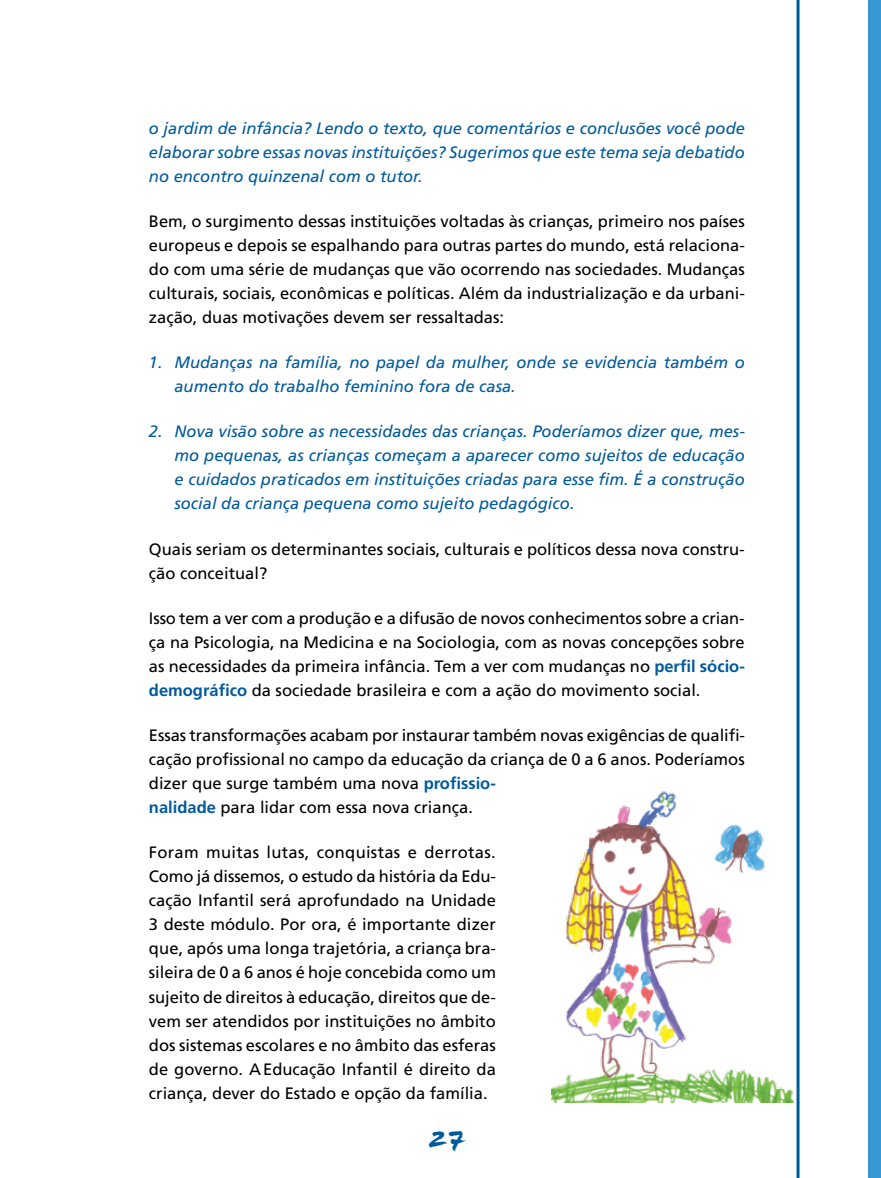
<style>
.page{position:relative;width:881px;height:1178px;background:#fff}
.page>*{position:absolute;margin:0;border:0;box-sizing:border-box;transform-origin:0 0}
.t1{font:27px "Flood";color:#005a9c}
.t2{font:16.5px/24px "Frutiger";color:#000;text-align:justify}
.t3{font:italic 16.5px/24px "Frutiger";color:#005a9c;text-align:justify}
.s1{font-weight:700;color:#005a9c}
</style>
<div class="page">
<div style="left:867px;top:0;width:13px;height:1178px;background:#3797d3"></div>
<hr style="left:796px;top:0;width:3px;height:1178px;background:#005a9c">
<img style="left:551px;top:791px;width:242px;height:312px">
<p class="t3" style="left:149px;top:116px;width:597px">o jardim de infância? Lendo o texto, que comentários e conclusões você pode elaborar sobre essas novas instituições? Sugerimos que este tema seja debatido no encontro quinzenal com o tutor.</p>
<p class="t2" style="left:149px;top:209px;width:597px">Bem, o surgimento dessas instituições voltadas às crianças, primeiro nos países europeus e depois se espalhando para outras partes do mundo, está relaciona&shy;do com uma série de mudanças que vão ocorrendo nas sociedades. Mudanças culturais, sociais, econômicas e políticas. Além da industrialização e da urbani&shy;zação, duas motivações devem ser ressaltadas:</p>
<p class="t3" style="left:174px;top:350px;width:571px;text-indent:-25px">1. Mudanças na família, no papel da mulher, onde se evidencia também o aumento do trabalho feminino fora de casa.</p>
<p class="t3" style="left:174px;top:420px;width:571px;text-indent:-25px">2. Nova visão sobre as necessidades das crianças. Poderíamos dizer que, mes&shy;mo pequenas, as crianças começam a aparecer como sujeitos de educação e cuidados praticados em instituições criadas para esse fim. É a construção social da criança pequena como sujeito pedagógico.</p>
<p class="t2" style="left:149px;top:537px;width:597px">Quais seriam os determinantes sociais, culturais e políticos dessa nova constru&shy;ção conceitual?</p>
<p class="t2" style="left:149px;top:606px;width:597px">Isso tem a ver com a produção e a difusão de novos conhecimentos sobre a crian&shy;ça na Psicologia, na Medicina e na Sociologia, com as novas concepções sobre as necessidades da primeira infância. Tem a ver com mudanças no <span class="s1">perfil sócio&shy;demográfico</span> da sociedade brasileira e com a ação do movimento social.</p>
<p class="t2" style="left:149px;top:723px;width:597px;text-align:left">Essas transformações acabam por instaurar também novas exigências de qualifi&shy;cação profissional no campo da educação da criança de 0 a 6 anos. Poderíamos dizer que surge também uma nova <span class="s1">profissio-<br>nalidade</span> para lidar com essa nova criança.</p>
<p class="t2" style="left:149px;top:841px;width:348px">Foram muitas lutas, conquistas e derrotas.<br>Como já dissemos, o estudo da história da Edu&shy;cação Infantil será aprofundado na Unidade 3 deste módulo. Por ora, é importante dizer que, após uma longa trajetória, a criança bra&shy;sileira de 0 a 6 anos é hoje concebida como um sujeito de direitos à educação, direitos que de&shy;vem ser atendidos por instituições no âmbito dos sistemas escolares e no âmbito das esferas de governo. AEducação Infantil é direito da criança, dever do Estado e opção da família.</p>
<h1 class="t1" style="left:428px;top:1123px;width:39px">27</h1>
</div>
